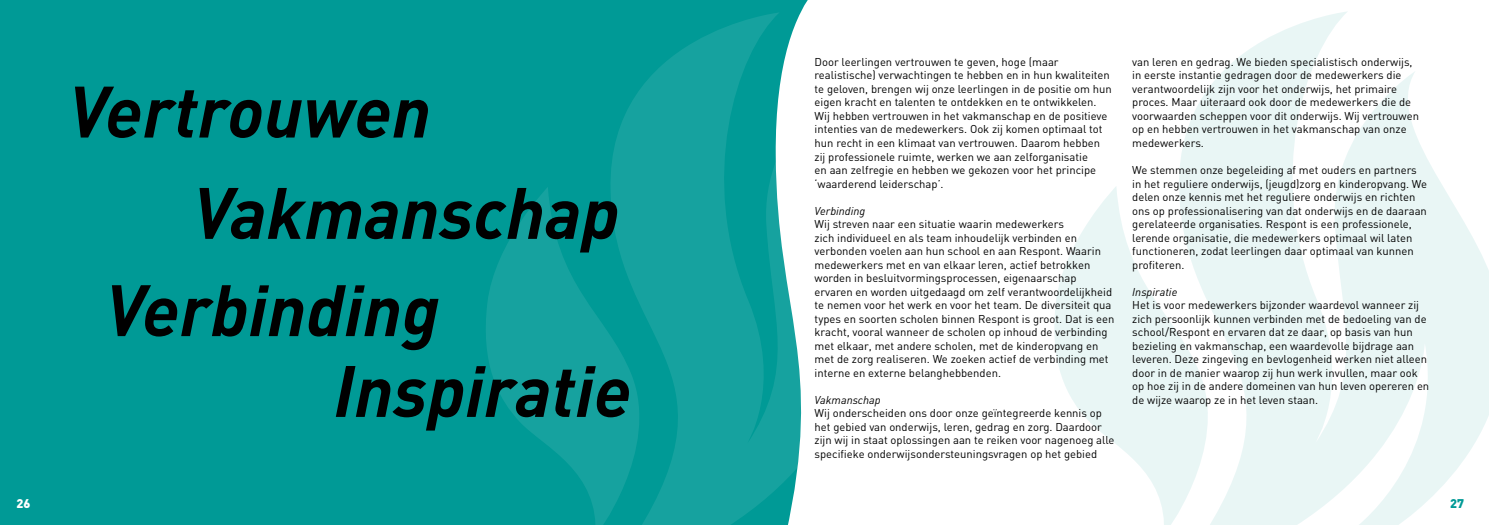
<style>
.page{position:relative;width:1489px;height:525px;background:#fff}
.page>*{position:absolute;margin:0;border:0;box-sizing:border-box;transform-origin:0 0}
.t1{font:italic 700 71.38px "DIN";color:#000}
.t2{font:900 12.5px "DIN";color:#fff}
.t3{font:900 12.5px "DIN";color:#009a96}
.t4{font:11.25px/13.5px "DIN";color:#000}
.t5{font:italic 11.25px "DIN";color:#000}
</style>
<div class="page">
<svg style="left:1054px;top:187px;width:121px;height:337px;fill:#e9f6f5"></svg>
<svg style="left:1175px;top:12px;width:313px;height:512px;fill:#e9f6f5"></svg>
<div style="left:0;top:0;width:808px;height:524px;background:#009a96"></div>
<svg style="left:484px;top:187px;width:123px;height:337px;background:#0c9e9b"></svg>
<svg style="left:607px;top:12px;width:201px;height:512px;background:#26a8a5"></svg>
<h1 class="t1" style="left:68px;top:66px;width:364px">Vertrouwen</h1>
<h1 class="t1" style="left:193px;top:167px;width:428px">Vakmanschap</h1>
<h1 class="t1" style="left:105px;top:264px;width:336px">Verbinding</h1>
<h1 class="t1" style="left:334px;top:345px;width:299px">Inspiratie</h1>
<p class="t4" style="left:814px;top:55px;width:299px">Door leerlingen vertrouwen te geven, hoge (maar realistische) verwachtingen te hebben en in hun kwaliteiten te geloven, brengen wij onze leerlingen in de positie om hun eigen kracht en talenten te ontdekken en te ontwikkelen.<br>Wij hebben vertrouwen in het vakmanschap en de positieve intenties van de medewerkers. Ook zij komen optimaal tot hun recht in een klimaat van vertrouwen. Daarom hebben zij professionele ruimte, werken we aan zelforganisatie<br>en aan zelfregie en hebben we gekozen voor het principe ‘waarderend leiderschap’.</p>
<p class="t5" style="left:814px;top:203px;width:52px">Verbinding</p>
<p class="t4" style="left:814px;top:217px;width:301px">Wij streven naar een situatie waarin medewerkers<br>zich individueel en als team inhoudelijk verbinden en verbonden voelen aan hun school en aan Respont. Waarin medewerkers met en van elkaar leren, actief betrokken worden in besluitvormingsprocessen, eigenaarschap ervaren en worden uitgedaagd om zelf verantwoordelijkheid te nemen voor het werk en voor het team. De diversiteit qua types en soorten scholen binnen Respont is groot. Dat is een kracht, vooral wanneer de scholen op inhoud de verbinding met elkaar, met andere scholen, met de kinderopvang en met de zorg realiseren. We zoeken actief de verbinding met interne en externe belanghebbenden.</p>
<p class="t5" style="left:814px;top:392px;width:68px">Vakmanschap</p>
<p class="t4" style="left:814px;top:406px;width:301px">Wij onderscheiden ons door onze geïntegreerde kennis op het gebied van onderwijs, leren, gedrag en zorg. Daardoor zijn wij in staat oplossingen aan te reiken voor nagenoeg alle specifieke onderwijsondersteuningsvragen op het gebied</p>
<p class="t4" style="left:1132px;top:55px;width:288px">van leren en gedrag. We bieden specialistisch onderwijs, in eerste instantie gedragen door de medewerkers die verantwoordelijk zijn voor het onderwijs, het primaire proces. Maar uiteraard ook door de medewerkers die de voorwaarden scheppen voor dit onderwijs. Wij vertrouwen op en hebben vertrouwen in het vakmanschap van onze medewerkers.</p>
<p class="t4" style="left:1132px;top:163px;width:296px">We stemmen onze begeleiding af met ouders en partners in het reguliere onderwijs, (jeugd)zorg en kinderopvang. We delen onze kennis met het reguliere onderwijs en richten ons op professionalisering van dat onderwijs en de daaraan gerelateerde organisaties. Respont is een professionele, lerende organisatie, die medewerkers optimaal wil laten functioneren, zodat leerlingen daar optimaal van kunnen profiteren.</p>
<p class="t5" style="left:1132px;top:284px;width:47px">Inspiratie</p>
<p class="t4" style="left:1132px;top:298px;width:298px">Het is voor medewerkers bijzonder waardevol wanneer zij zich persoonlijk kunnen verbinden met de bedoeling van de school/Respont en ervaren dat ze daar, op basis van hun bezieling en vakmanschap, een waardevolle bijdrage aan leveren. Deze zingeving en bevlogenheid werken niet alleen door in de manier waarop zij hun werk invullen, maar ook op hoe zij in de andere domeinen van hun leven opereren en de wijze waarop ze in het leven staan.</p>
<p class="t2" style="left:17px;top:494px;width:15px">26</p>
<p class="t3" style="left:1449px;top:494px;width:15px">27</p>
</div>
